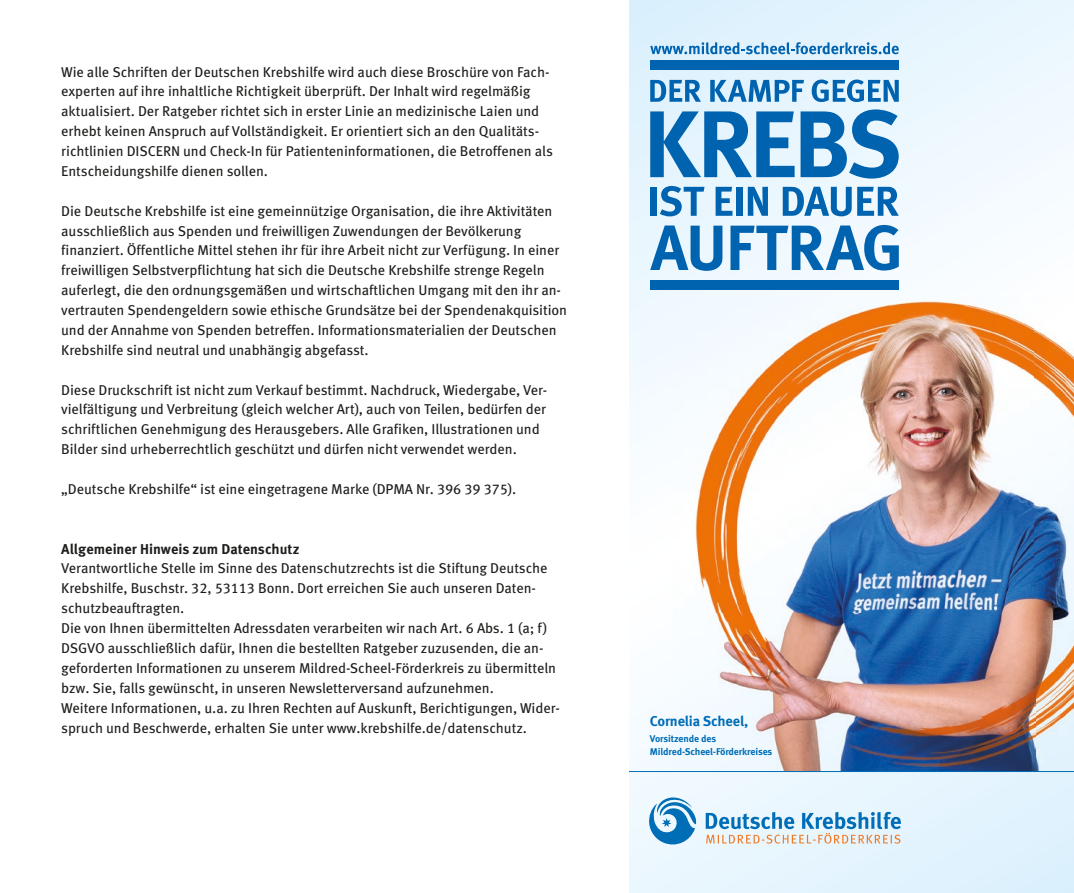
<style>
.page{position:relative;width:1074px;height:893px;background:#fff}
.page>*{position:absolute;margin:0;border:0;box-sizing:border-box;transform-origin:0 0}
.t1{font:14.25px/20px "Meta Pro";letter-spacing:-.005em;color:#1d1d1b}
.t2{font:700 14.25px "Meta Pro";letter-spacing:-.01em;color:#006db7}
.t3{font:700 9.75px/12.8px "Meta Pro";letter-spacing:-.01em;color:#006db7}
.s1{font-weight:700}
</style>
<div class="page">
<svg style="left:629px;top:0;width:445px;height:893px"></svg>
<svg style="left:650px;top:80px;width:51px;height:22px"></svg>
<svg style="left:710px;top:80px;width:94px;height:22px;background:#6ea9d5"></svg>
<svg style="left:811px;top:80px;width:87px;height:22px;background:#6ea8d4"></svg>
<svg style="left:650px;top:111px;width:144px;height:66px;background:#5e9fcf"></svg>
<svg style="left:800px;top:109px;width:98px;height:70px;background:#609fcf"></svg>
<svg style="left:650px;top:225px;width:72px;height:46px;background:#74abd5"></svg>
<svg style="left:730px;top:225px;width:169px;height:45px"></svg>
<div style="left:650px;top:187px;width:6px;height:29px;background:#0063af"></div>
<svg style="left:660px;top:186px;width:44px;height:30px"></svg>
<svg style="left:715px;top:187px;width:17px;height:29px"></svg>
<div style="left:736px;top:187px;width:6px;height:29px;background:#0063af"></div>
<svg style="left:748px;top:187px;width:20px;height:29px"></svg>
<svg style="left:782px;top:187px;width:69px;height:29px;background:#6ba6d2"></svg>
<svg style="left:857px;top:187px;width:41px;height:29px"></svg>
<div style="left:650px;top:61px;width:249px;height:9px;background:#0063af"></div>
<div style="left:650px;top:280px;width:249px;height:9px;background:#0063af"></div>
<svg style="left:650px;top:42px;width:248px;height:12px;background:#8abbdf"></svg>
<img style="left:673px;top:297px;width:401px;height:474px">
<svg style="left:648px;top:795px;width:49px;height:53px"></svg>
<svg style="left:705px;top:812px;width:196px;height:32px;background:#b6cddc"></svg>
<hr style="left:629px;top:771px;width:445px;height:1px;background:#006db7">
<p class="t1" style="left:61px;top:61px;width:493px">Wie alle Schriften der Deutschen Krebshilfe wird auch diese Broschüre von Fach&shy;experten auf ihre inhaltliche Richtigkeit überprüft. Der Inhalt wird regelmäßig aktualisiert. Der Ratgeber richtet sich in erster Linie an medizinische Laien und erhebt keinen Anspruch auf Vollständigkeit. Er orientiert sich an den Qualitäts&shy;richtlinien DISCERN und Check-In für Patienteninformationen, die Betroffenen als Entscheidungshilfe dienen sollen.</p>
<p class="t1" style="left:61px;top:200px;width:507px">Die Deutsche Krebshilfe ist eine gemeinnützige Organisation, die ihre Aktivitäten ausschließlich aus Spenden und freiwilligen Zuwendungen der Bevölkerung finanziert. Öffentliche Mittel stehen ihr für ihre Arbeit nicht zur Verfügung. In einer freiwilligen Selbstverpflichtung hat sich die Deutsche Krebshilfe strenge Regeln auferlegt, die den ordnungsgemäßen und wirtschaftlichen Umgang mit den ihr an&shy;vertrauten Spendengeldern sowie ethische Grundsätze bei der Spendenakquisition und der Annahme von Spenden betreffen. Informationsmaterialien der Deutschen Krebshilfe sind neutral und unabhängig abgefasst.</p>
<p class="t1" style="left:61px;top:379px;width:487px">Diese Druckschrift ist nicht zum Verkauf bestimmt. Nachdruck, Wiedergabe, Ver&shy;vielfältigung und Verbreitung (gleich welcher Art), auch von Teilen, bedürfen der schriftlichen Genehmigung des Herausgebers. Alle Grafiken, Illustrationen und Bilder sind urheberrechtlich geschützt und dürfen nicht verwendet werden.</p>
<p class="t1" style="left:61px;top:478px;width:456px">„Deutsche Krebshilfe“ ist eine eingetragene Marke (DPMA Nr. 396 39 375).</p>
<p class="t1" style="left:61px;top:538px;width:500px"><span class="s1">Allgemeiner Hinweis zum Datenschutz<br></span>Verantwortliche Stelle im Sinne des Datenschutzrechts ist die Stiftung Deutsche Krebshilfe, Buschstr. 32, 53113 Bonn. Dort erreichen Sie auch unseren Daten&shy;schutzbeauftragten.<br>Die von Ihnen übermittelten Adressdaten verarbeiten wir nach Art. 6 Abs. 1 (a; f)<br>DSGVO ausschließlich dafür, Ihnen die bestellten Ratgeber zuzusenden, die an&shy;geforderten Informationen zu unserem Mildred-Scheel-Förderkreis zu übermitteln bzw. Sie, falls gewünscht, in unseren Newsletterversand aufzunehmen.<br>Weitere Informationen, u.a. zu Ihren Rechten auf Auskunft, Berichtigungen, Wider&shy;spruch und Beschwerde, erhalten Sie unter www.krebshilfe.de/datenschutz.</p>
<p class="t2" style="left:650px;top:709px;width:100px">Cornelia Scheel,</p>
<p class="t3" style="left:650px;top:732px;width:124px">Vorsitzende des<br>Mildred-Scheel-Förderkreises</p>
</div>
